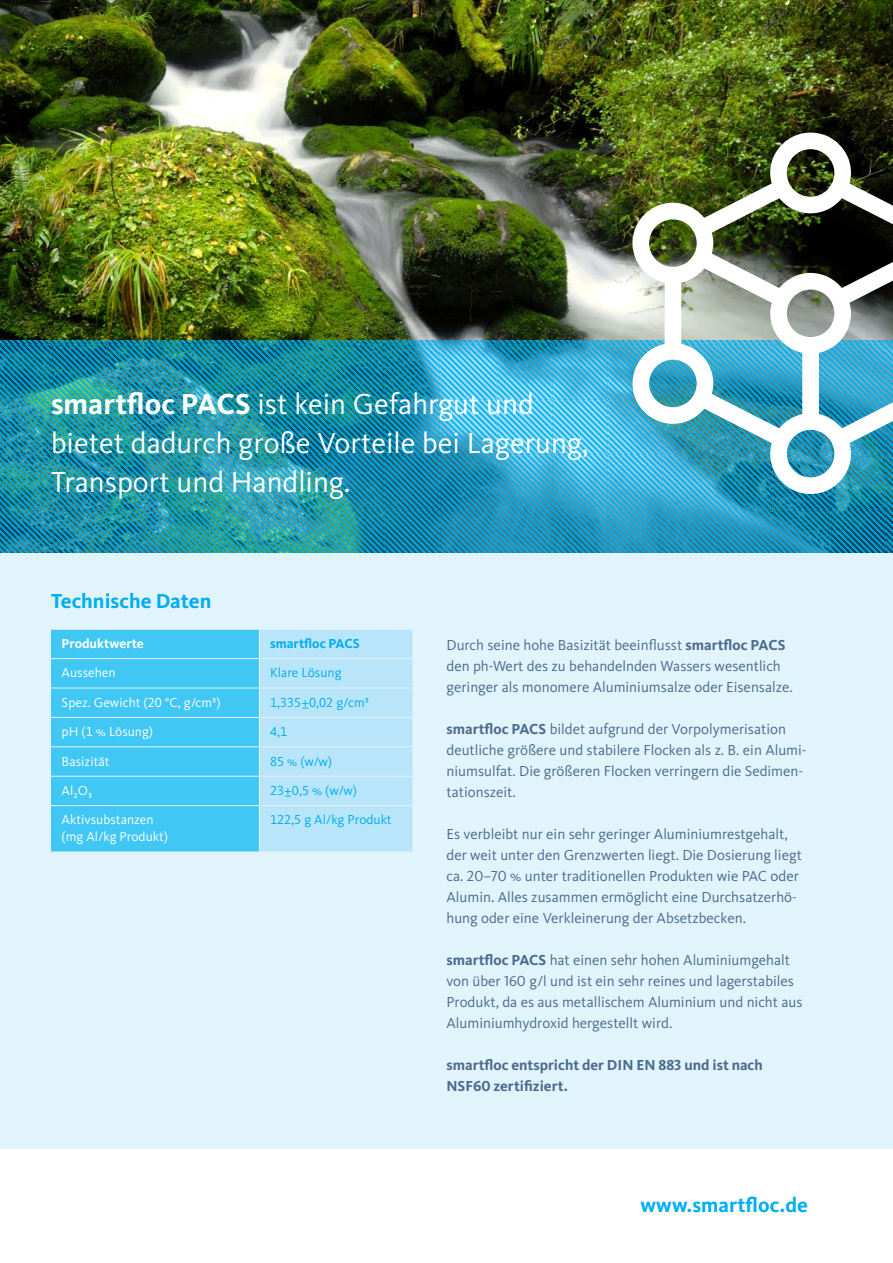
<style>
.page{position:relative;width:893px;height:1263px;background:#fff}
.page>*{position:absolute;margin:0;border:0;box-sizing:border-box;transform-origin:0 0}
.t1{font:30px/39px "Kievit Pro";color:#fff}
.t2{font:700 21px "Kievit Pro";color:#00aeef}
.t3{font:15px/21px "Kievit Pro";color:#4c6a8f}
.t4{font:700 15px/21px "Kievit Pro";color:#4c6a8f}
.t5{font:13.5px/16.5px "Kievit Pro";color:#fff}
.t6{font:13.5px "Kievit Pro";color:#00aeef}
.t7{font:700 13.5px "Kievit Pro";color:#00aeef}
.t8{font:700 13.5px "Kievit Pro";color:#fff}
.s1{font-weight:700}
</style>
<div class="page">
<div style="left:0;top:553px;width:893px;height:595px;background:#e1f4fc"></div>
<img style="left:1px;top:0;width:892px;height:340px">
<img style="left:0;top:0;width:1px;height:553px">
<svg style="left:0;top:340px;width:893px;height:213px;background:#2596b2"></svg>
<img style="left:632px;top:133px;width:261px;height:361px">
<div style="left:51px;top:630px;width:208px;height:221px;background:#40c7f4"></div>
<hr style="left:51px;top:658px;width:208px;height:1px;background:#e1f4fc">
<hr style="left:51px;top:688px;width:208px;height:1px;background:#e1f4fc">
<hr style="left:51px;top:717px;width:208px;height:1px;background:#e1f4fc">
<hr style="left:51px;top:746px;width:208px;height:1px;background:#e1f4fc">
<hr style="left:51px;top:776px;width:208px;height:1px;background:#e1f4fc">
<div style="left:259px;top:629px;width:153px;height:222px;background:#b9e5fa"></div>
<hr style="left:51px;top:805px;width:208px;height:1px;background:#e1f4fc">
<hr style="left:259px;top:805px;width:153px;height:1px;background:#e1f4fc">
<hr style="left:259px;top:806px;width:1px;height:45px;background:#e1f4fc">
<h1 class="t1" style="left:51px;top:384px;width:539px"><span class="s1">smartfloc PACS</span> ist kein Gefahrgut und bietet dadurch große Vorteile bei Lagerung,<br>Transport und Handling.</h1>
<h2 class="t2" style="left:51px;top:588px;width:162px">Technische Daten</h2>
<p class="t8" style="left:62px;top:635px;width:84px">Produktwerte</p>
<p class="t7" style="left:270px;top:635px;width:91px">smartfloc PACS</p>
<p class="t5" style="left:62px;top:664px;width:56px">Aussehen</p>
<p class="t6" style="left:270px;top:665px;width:73px">Klare Lösung</p>
<p class="t5" style="left:62px;top:694px;width:160px">Spez. Gewicht (20 °C, g/cm³)</p>
<p class="t6" style="left:270px;top:694px;width:100px">1,335±0,02 g/cm³</p>
<p class="t5" style="left:62px;top:723px;width:93px">pH (1 % Lösung)</p>
<p class="t6" style="left:270px;top:723px;width:19px">4,1</p>
<p class="t5" style="left:62px;top:753px;width:49px">Basizität</p>
<p class="t6" style="left:270px;top:753px;width:64px">85 % (w/w)</p>
<p class="t5" style="left:62px;top:782px;width:32px">Al₂O₃</p>
<p class="t6" style="left:270px;top:782px;width:89px">23±0,5 % (w/w)</p>
<p class="t5" style="left:62px;top:811px;width:108px">Aktivsubstanzen (mg Al/kg Produkt)</p>
<p class="t6" style="left:270px;top:812px;width:123px">122,5 g Al/kg Produkt</p>
<p class="t3" style="left:446px;top:634px;width:348px">Durch seine hohe Basizität beeinflusst <span class="s1">smartfloc PACS </span>den ph-Wert des zu behandelnden Wassers wesentlich geringer als monomere Aluminiumsalze oder Eisensalze.</p>
<p class="t3" style="left:446px;top:718px;width:362px"><span class="s1">smartfloc PACS</span> bildet aufgrund der Vorpolymerisation deutliche größere und stabilere Flocken als z. B. ein Alumi&shy;niumsulfat. Die größeren Flocken verringern die Sedimen&shy;tationszeit.</p>
<p class="t3" style="left:446px;top:823px;width:357px">Es verbleibt nur ein sehr geringer Aluminiumrestgehalt, der weit unter den Grenzwerten liegt. Die Dosierung liegt ca. 20–70 % unter traditionellen Produkten wie PAC oder Alumin. Alles zusammen ermöglicht eine Durchsatzerhö&shy;hung oder eine Verkleinerung der Absetzbecken.</p>
<p class="t3" style="left:446px;top:949px;width:358px"><span class="s1">smartfloc PACS</span> hat einen sehr hohen Aluminiumgehalt von über 160 g/l und ist ein sehr reines und lagerstabiles Produkt, da es aus metallischem Aluminium und nicht aus Aluminiumhydroxid hergestellt wird.</p>
<p class="t4" style="left:446px;top:1054px;width:318px">smartfloc entspricht der DIN EN 883 und ist nach<br>NSF60 zertifiziert.</p>
<h2 class="t2" style="left:640px;top:1192px;width:169px">www.smartfloc.de</h2>
</div>
